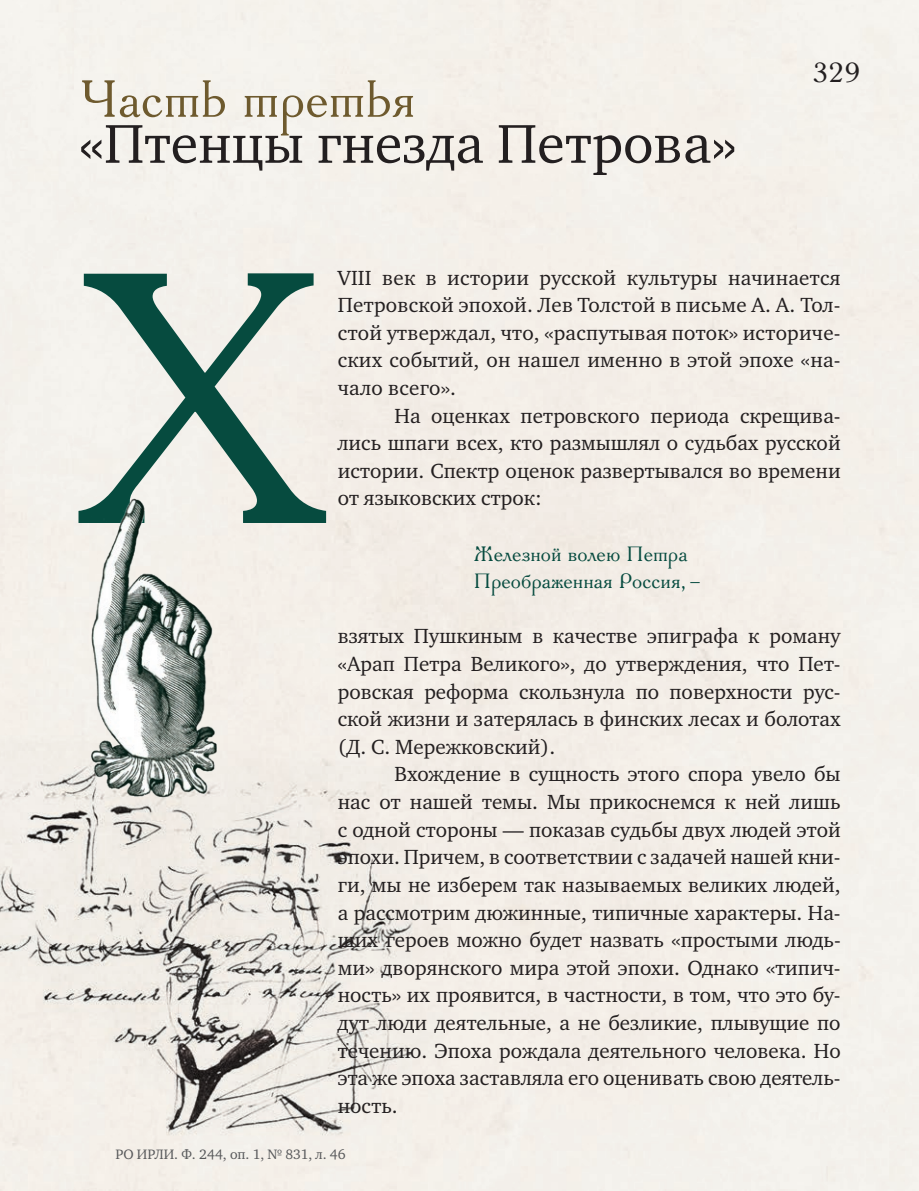
<style>
.page{position:relative;width:919px;height:1191px;background:#fff}
.page>*{position:absolute;margin:0;border:0;box-sizing:border-box;transform-origin:0 0}
.t1{font:356px "DX Akademisch Historisch";color:#064b3f}
.t2{font:56px "Charter ITC";color:#231f20}
.t3{font:52px "DX Akademisch Historisch";color:#6e5a2e}
.t4{font:28px "DX Akademisch Historisch";color:#231f20}
.t5{font:21px "Charter ITC";color:#231f20}
.t6{font:21px/27.6px "DX Akademisch Historisch";color:#064b3f}
.t7{font:14px "Charter ITC";color:#57585a}
</style>
<div class="page">
<div style="left:0;top:0;width:918px;height:1191px;background:#f3f0e9"></div>
<img style="left:88px;top:498px;width:131px;height:300px">
<p class="t3" style="left:79px;top:70px;width:337px">Часть третья</p>
<p class="t2" style="left:79px;top:109px;width:658px">«Птенцы гнезда Петрова»</p>
<p class="t4" style="left:813px;top:57px;width:49px">329</p>
<p class="t1" style="left:71px;top:202px;width:261px">Х</p>
<p class="t5" style="left:338px;top:264px;width:504px">VIII век в истории русской культуры начинается</p>
<p class="t5" style="left:338px;top:292px;width:504px">Петровской эпохой. Лев Толстой в письме А. А. Тол-</p>
<p class="t5" style="left:338px;top:319px;width:504px">стой утверждал, что, «распутывая поток» историче-</p>
<p class="t5" style="left:338px;top:347px;width:504px">ских событий, он нашел именно в этой эпохе «на-</p>
<p class="t5" style="left:338px;top:375px;width:120px">чало всего».</p>
<p class="t5" style="left:394px;top:402px;width:447px">На оценках петровского периода скрещива-</p>
<p class="t5" style="left:338px;top:430px;width:504px">лись шпаги всех, кто размышлял о судьбах русской</p>
<p class="t5" style="left:338px;top:457px;width:504px">истории. Спектр оценок развертывался во времени</p>
<p class="t5" style="left:338px;top:485px;width:205px">от языковских строк:</p>
<p class="t6" style="left:474px;top:541px;width:228px">Железной волею Петра<br>Преображенная Россия, –</p>
<p class="t5" style="left:338px;top:623px;width:504px">взятых Пушкиным в качестве эпиграфа к роману</p>
<p class="t5" style="left:338px;top:651px;width:504px">«Арап Петра Великого», до утверждения, что Пет-</p>
<p class="t5" style="left:338px;top:678px;width:504px">ровская реформа скользнула по поверхности рус-</p>
<p class="t5" style="left:338px;top:706px;width:504px">ской жизни и затерялась в финских лесах и болотах</p>
<p class="t5" style="left:338px;top:733px;width:219px">(Д. С. Мережковский).</p>
<p class="t5" style="left:394px;top:761px;width:447px">Вхождение в сущность этого спора увело бы</p>
<p class="t5" style="left:338px;top:789px;width:504px">нас от нашей темы. Мы прикоснемся к ней лишь</p>
<p class="t5" style="left:338px;top:816px;width:504px">с одной стороны — показав судьбы двух людей этой</p>
<p class="t5" style="left:338px;top:844px;width:504px">эпохи. Причем, в соответствии с задачей нашей кни-</p>
<p class="t5" style="left:338px;top:871px;width:504px">ги, мы не изберем так называемых великих людей,</p>
<p class="t5" style="left:338px;top:899px;width:504px">а рассмотрим дюжинные, типичные характеры. На-</p>
<p class="t5" style="left:338px;top:926px;width:504px">ших героев можно будет назвать «простыми людь-</p>
<p class="t5" style="left:338px;top:954px;width:504px">ми» дворянского мира этой эпохи. Однако «типич-</p>
<p class="t5" style="left:338px;top:982px;width:504px">ность» их проявится, в частности, в том, что это бу-</p>
<p class="t5" style="left:338px;top:1009px;width:504px">дут люди деятельные, а не безликие, плывущие по</p>
<p class="t5" style="left:338px;top:1037px;width:504px">течению. Эпоха рождала деятельного человека. Но</p>
<p class="t5" style="left:338px;top:1064px;width:504px">эта же эпоха заставляла его оценивать свою деятель-</p>
<p class="t5" style="left:338px;top:1092px;width:61px">ность.</p>
<p class="t7" style="left:115px;top:1145px;width:232px">РО ИРЛИ. Ф. 244, оп. 1, № 831, л. 46</p>
</div>
